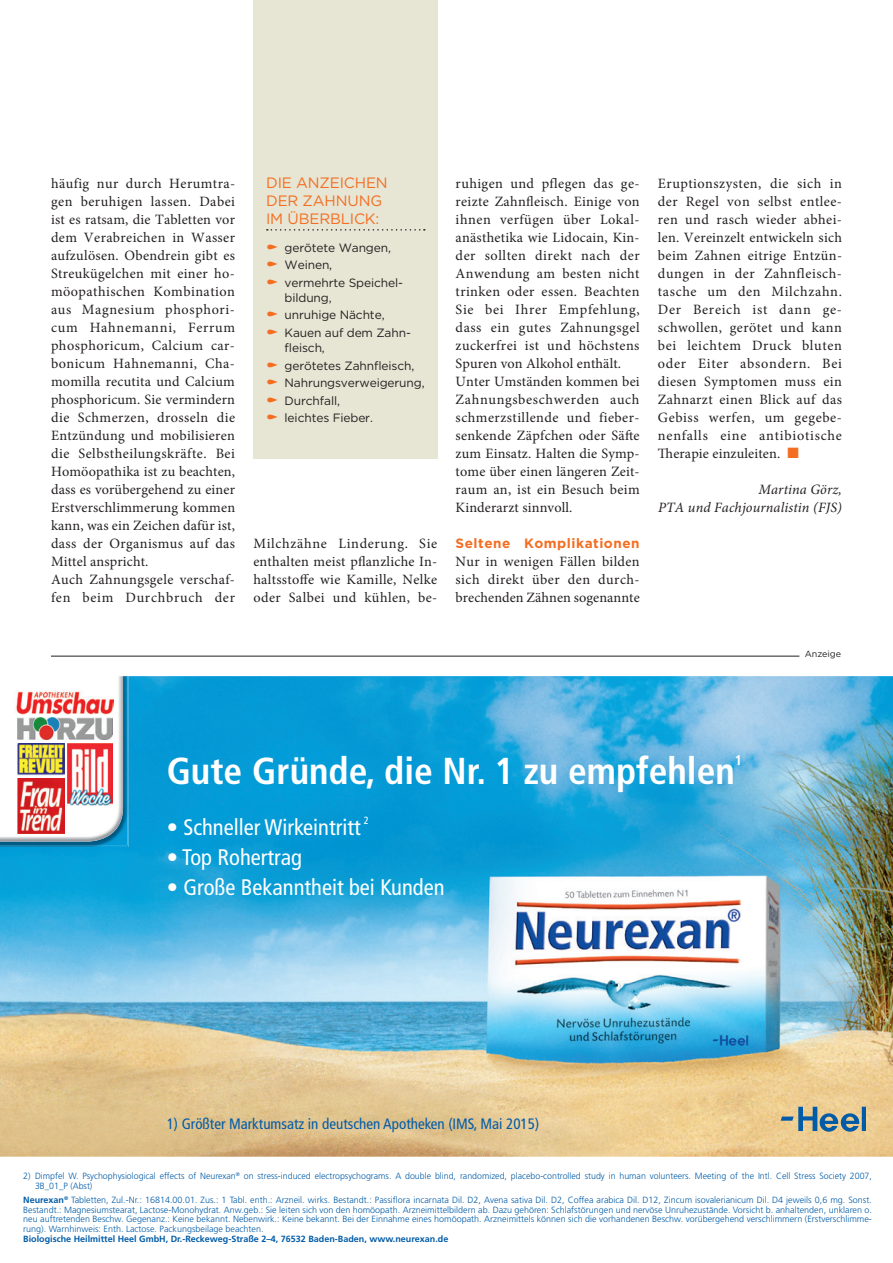
<style>
.page{position:relative;width:893px;height:1263px;background:#fff}
.page>*{position:absolute;margin:0;border:0;box-sizing:border-box;transform-origin:0 0}
.t1{font:700 condensed 37.5px "Frutiger LT";color:#fff}
.t2{font:condensed 22.5px "Frutiger LT";color:#fff}
.t3{font:condensed 15px "Frutiger LT";color:#015ba7}
.t4{font:15px/18px "Gotham";letter-spacing:-.01em;color:#f36e21}
.t5{font:14.25px/18px "Minion Pro";letter-spacing:.025em;color:#231f20;text-align:justify}
.t6{font:italic 14.25px/18px "Minion Pro";letter-spacing:.01em;color:#231f20;text-align:right}
.t7{font:700 condensed 13.95px "Frutiger LT";color:#fff}
.t8{font:700 13.5px "Gotham";letter-spacing:.04em;color:#f36e21}
.t9{font:12px/17.5px "Gotham";letter-spacing:-.01em;color:#231f20}
.t10{font:condensed 10.5px "Frutiger LT";color:#fff}
.t11{font:300 9px/9.8px "Frutiger LT";color:#015ba7}
.t12{font:700 9px "Frutiger LT";color:#015ba7}
.t13{font:9px "Gotham";color:#231f20}
.s1{color:#f36e21}
.s2{font-weight:700}
</style>
<div class="page">
<div style="left:253px;top:0;width:184px;height:458px;background:#e7e5d4"></div>
<svg style="left:267px;top:229px;width:158px;height:2px"></svg>
<hr style="left:51px;top:656px;width:748px;height:1px;background:#231f20">
<img style="left:0;top:676px;width:893px;height:481px">
<img style="left:780px;top:1106px;width:86px;height:27px">
<img style="left:0;top:676px;width:129px;height:171px">
<img style="left:0;top:676px;width:127px;height:169px">
<img style="left:0;top:676px;width:123px;height:165px">
<p class="t5" style="left:51px;top:175px;width:186px;text-align:left">häufig nur durch Herumtra&shy;gen beruhigen lassen. Dabei ist es ratsam, die Tabletten vor dem Verabreichen in Wasser aufzulösen. Obendrein gibt es<br>Streukügelchen mit einer ho&shy;möopathischen Kombination aus Magnesium phosphori&shy;cum Hahnemanni, Ferrum phosphoricum, Calcium car&shy;bonicum Hahnemanni, Cha&shy;momilla recutita und Calcium phosphoricum. Sie vermindern die Schmerzen, drosseln die<br>Entzündung und mobilisieren die Selbstheilungskräfte. Bei<br>Homöopathika ist zu beachten, dass es vorübergehend zu einer<br>Erstverschlimmerung kommen kann, was ein Zeichen dafür ist, dass der Organismus auf das<br>Mittel anspricht.<br>Auch Zahnungsgele verschaf&shy;fen beim Durchbruch der</p>
<p class="t4" style="left:266px;top:173px;width:123px">DIE ANZEICHEN<br>DER ZAHNUNG<br>IM ÜBERBLICK:</p>
<p class="t9" style="left:285px;top:238px;width:120px">gerötete Wangen,<br>Weinen,<br>vermehrte Speichel-</p>
<p class="t9" style="left:285px;top:289px;width:128px">bildung,<br>unruhige Nächte,<br>Kauen auf dem Zahn-</p>
<p class="t9" style="left:285px;top:339px;width:141px">fleisch,<br>gerötetes Zahnfleisch,<br>Nahrungsverweigerung,<br>Durchfall,<br>leichtes Fieber.</p>
<p class="t5" style="left:253px;top:535px;width:186px">Milchzähne Linderung. Sie enthalten meist pflanzliche In&shy;haltsstoffe wie Kamille, Nelke oder Salbei und kühlen, be-</p>
<p class="t5" style="left:456px;top:175px;width:186px;text-align:left">ruhigen und pflegen das ge&shy;reizte Zahnfleisch. Einige von ihnen verfügen über Lokal&shy;anästhetika wie Lidocain, Kin&shy;der sollten direkt nach der<br>Anwendung am besten nicht trinken oder essen. Beachten<br>Sie bei Ihrer Empfehlung, dass ein gutes Zahnungsgel zuckerfrei ist und höchstens<br>Spuren von Alkohol enthält.<br>Unter Umständen kommen bei<br>Zahnungsbeschwerden auch schmerzstillende und fieber&shy;senkende Zäpfchen oder Säfte zum Einsatz. Halten die Symp&shy;tome über einen längeren Zeit&shy;raum an, ist ein Besuch beim<br>Kinderarzt sinnvoll.</p>
<p class="t8" style="left:456px;top:534px;width:186px">Seltene Komplikationen</p>
<p class="t5" style="left:456px;top:553px;width:186px">Nur in wenigen Fällen bilden sich direkt über den durch&shy;brechenden Zähnen sogenannte</p>
<p class="t5" style="left:658px;top:175px;width:186px">Eruptionszysten, die sich in der Regel von selbst entlee&shy;ren und rasch wieder abhei&shy;len. Vereinzelt entwickeln sich beim Zahnen eitrige Entzün&shy;dungen in der Zahnfleisch&shy;tasche um den Milchzahn.<br>Der Bereich ist dann ge&shy;schwollen, gerötet und kann bei leichtem Druck bluten oder Eiter absondern. Bei diesen Symptomen muss ein Zahnarzt einen Blick auf das Gebiss werfen, um gegebe&shy;nenfalls eine antibiotische Therapie einzuleiten. <span class="s1">■</span></p>
<p class="t6" style="left:658px;top:481px;width:185px">Martina Görz,<br>PTA und Fachjournalistin (FJS)</p>
<p class="t13" style="left:805px;top:648px;width:38px">Anzeige</p>
<h1 class="t1" style="left:167px;top:748px;width:570px">Gute Gründe, die Nr. 1 zu empfehlen</h1>
<p class="t7" style="left:735px;top:752px;width:9px">1</p>
<h2 class="t2" style="left:167px;top:814px;width:196px">• Schneller Wirkeintritt</h2>
<p class="t10" style="left:364px;top:814px;width:7px">2</p>
<h2 class="t2" style="left:167px;top:844px;width:137px">• Top Rohertrag</h2>
<h2 class="t2" style="left:167px;top:874px;width:279px">• Große Bekanntheit bei Kunden</h2>
<p class="t3" style="left:167px;top:1114px;width:374px">1) Größter Marktumsatz in deutschen Apotheken (IMS, Mai 2015)</p>
<p class="t11" style="left:35px;top:1171px;width:838px;text-indent:-12px">2) Dimpfel W. Psychophysiological effects of Neurexan<sup>®</sup> on stress-induced electropsychograms. A double blind, randomized, placebo-controlled study in human volunteers. Meeting of the Intl. Cell Stress Society 2007,<br>3B_01_P (Abst)</p>
<p class="t11" style="left:23px;top:1195px;width:850px;text-align:justify"><span class="s2">Neurexan</span><sup>®</sup> Tabletten, Zul.-Nr.: 16814.00.01. Zus.: 1 Tabl. enth.: Arzneil. wirks. Bestandt.: Passiflora incarnata Dil. D2, Avena sativa Dil. D2, Coffea arabica Dil. D12, Zincum isovalerianicum Dil. D4 jeweils 0,6 mg. Sonst.<br>Bestandt.: Magnesiumstearat, Lactose-Monohydrat. Anw.geb.: Sie leiten sich von den homöopath. Arzneimittelbildern ab. Dazu gehören: Schlafstörungen und nervöse Unruhezustände. Vorsicht b. anhaltenden, unklaren o. neu auftretenden Beschw. Gegenanz.: Keine bekannt. Nebenwirk.: Keine bekannt. Bei der Einnahme eines homöopath. Arzneimittels können sich die vorhandenen Beschw. vorübergehend verschlimmern (Erstverschlimme&shy;rung). Warnhinweis: Enth. Lactose. Packungsbeilage beachten.</p>
<p class="t12" style="left:23px;top:1233px;width:427px">Biologische Heilmittel Heel GmbH, Dr.-Reckeweg-Straße 2–4, 76532 Baden-Baden, www.neurexan.de</p>
</div>
